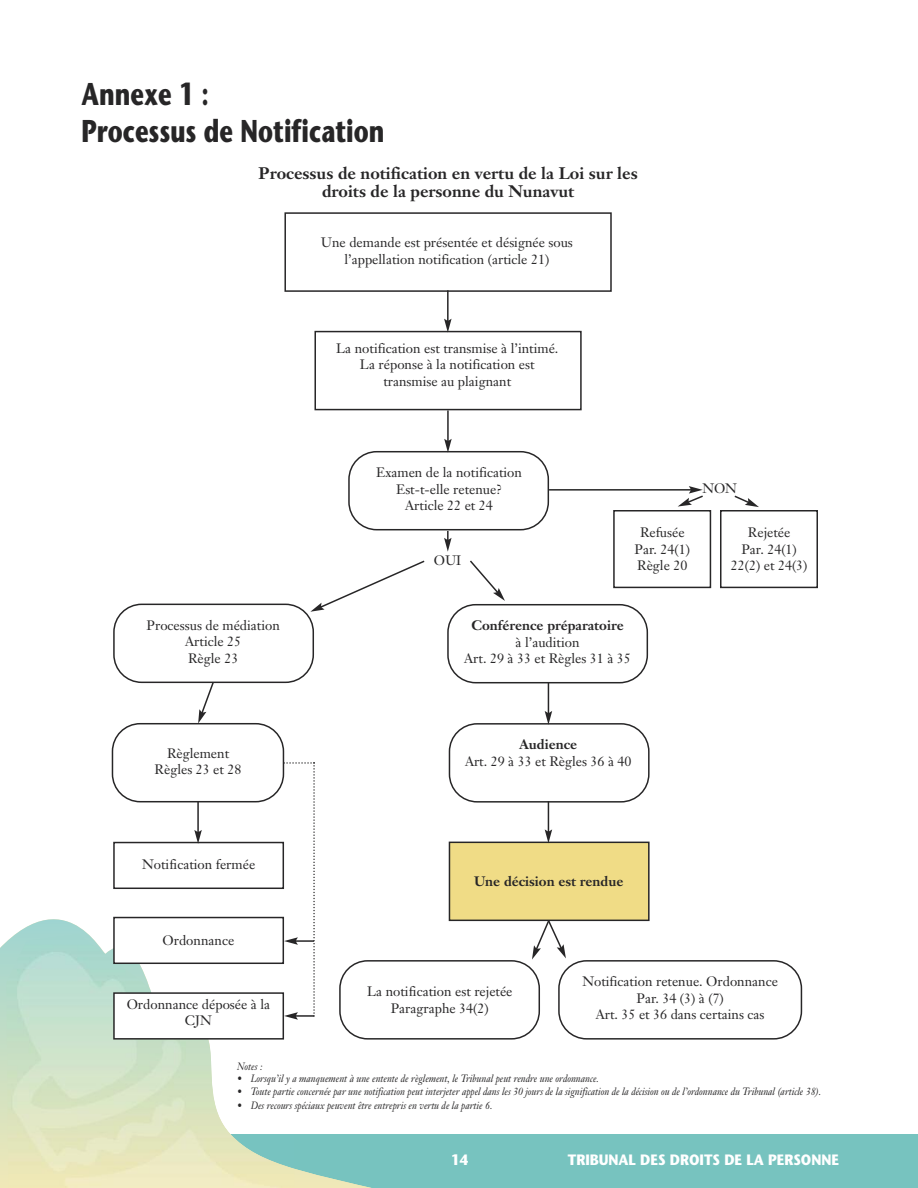
<style>
.page{position:relative;width:918px;height:1188px;background:#fff}
.page>*{position:absolute;margin:0;border:0;box-sizing:border-box;transform-origin:0 0}
.t1{font:700 31.5px/37.8px "Stone Sans";color:#272627;scale:.75 1}
.t2{font:700 16.5px/18px "Janson Text";color:#272627;text-align:center}
.t3{font:700 15px "Stone Sans";color:#fff;scale:.9 1}
.t4{font:13.5px/16.5px "Janson Text";color:#272627;text-align:center}
.t5{font:700 13.5px "Janson Text";color:#272627}
.t6{font:italic 10.5px "Janson Text";color:#272627;scale:.9 1}
</style>
<div class="page">
<div style="left:0;top:1134px;width:918px;height:54px;background:#77c3bf"></div>
<svg style="left:0;top:919px;width:371px;height:269px"></svg>
<img style="left:6px;top:934px;width:288px;height:254px">
<div style="left:284px;top:212px;width:328px;height:80px;border:2px solid #272627"></div>
<div style="left:314px;top:331px;width:268px;height:79px;border:2px solid #272627"></div>
<hr style="left:447px;top:290px;width:2px;height:31px;background:#272627">
<svg style="left:444px;top:319px;width:8px;height:14px"></svg>
<hr style="left:447px;top:410px;width:2px;height:31px;background:#272627">
<svg style="left:348px;top:439px;width:201px;height:113px"></svg>
<div style="left:613px;top:510px;width:98px;height:78px;border:2px solid #272627"></div>
<hr style="left:549px;top:489px;width:142px;height:2px;background:#272627">
<div style="left:720px;top:510px;width:98px;height:78px;border:2px solid #272627"></div>
<svg style="left:734px;top:495px;width:25px;height:12px"></svg>
<svg style="left:678px;top:486px;width:25px;height:21px"></svg>
<svg style="left:112px;top:559px;width:690px;height:481px"></svg>
<h1 class="t1" style="left:82px;top:78px;width:405px">Annexe 1 :<br>Processus de Notification</h1>
<p class="t2" style="left:259px;top:166px;width:381px">Processus de notification en vertu de la Loi sur les droits de la personne du Nunavut</p>
<p class="t4" style="left:321px;top:236px;width:254px">Une demande est présentée et désignée sous l’appellation notification (article 21)</p>
<p class="t4" style="left:336px;top:341px;width:224px">La notification est transmise à l’intimé.<br>La réponse à la notification est transmise au plaignant</p>
<p class="t4" style="left:376px;top:466px;width:147px">Examen de la notification<br>Est-t-elle retenue?<br>Article 22 et 24</p>
<p class="t4" style="left:702px;top:482px;width:36px">NON</p>
<p class="t4" style="left:147px;top:618px;width:135px">Processus de médiation<br>Article 25<br>Règle 23</p>
<p class="t4" style="left:155px;top:746px;width:88px">Règlement<br>Règles 23 et 28</p>
<p class="t4" style="left:142px;top:858px;width:115px">Notification fermée</p>
<p class="t4" style="left:163px;top:934px;width:73px">Ordonnance</p>
<p class="t4" style="left:127px;top:997px;width:145px">Ordonnance déposée à la<br>CJN</p>
<p class="t4" style="left:635px;top:526px;width:57px">Refusée<br>Par. 24(1)<br>Règle 20</p>
<p class="t4" style="left:741px;top:526px;width:57px">Rejetée<br>Par. 24(1)</p>
<p class="t4" style="left:434px;top:554px;width:29px">OUI</p>
<p class="t4" style="left:731px;top:559px;width:78px">22(2) et 24(3)</p>
<p class="t5" style="left:471px;top:620px;width:154px">Conférence préparatoire</p>
<p class="t4" style="left:464px;top:635px;width:168px">à l’audition<br>Art. 29 à 33 et Règles 31 à 35</p>
<p class="t5" style="left:519px;top:739px;width:59px">Audience</p>
<p class="t4" style="left:465px;top:754px;width:168px">Art. 29 à 33 et Règles 36 à 40</p>
<p class="t5" style="left:474px;top:876px;width:151px">Une décision est rendue</p>
<p class="t4" style="left:367px;top:985px;width:147px">La notification est rejetée<br>Paragraphe 34(2)</p>
<p class="t4" style="left:582px;top:975px;width:197px">Notification retenue. Ordonnance<br>Par. 34 (3) à (7)<br>Art. 35 et 36 dans certains cas</p>
<p class="t6" style="left:237px;top:1062px;width:29px">Notes :</p>
<p class="t6" style="left:237px;top:1074px;width:403px">• Lorsqu’il y a manquement à une entente de règlement, le Tribunal peut rendre une ordonnance.</p>
<p class="t6" style="left:237px;top:1088px;width:650px">• Toute partie concernée par une notification peut interjeter appel dans les 30 jours de la signification de la décision ou de l’ordonnance du Tribunal (article 38).</p>
<p class="t6" style="left:237px;top:1101px;width:285px">• Des recours spéciaux peuvent être entrepris en vertu de la partie 6.</p>
<p class="t3" style="left:451px;top:1154px;width:20px">14</p>
<p class="t3" style="left:568px;top:1154px;width:303px">TRIBUNAL DES DROITS DE LA PERSONNE</p>
</div>
